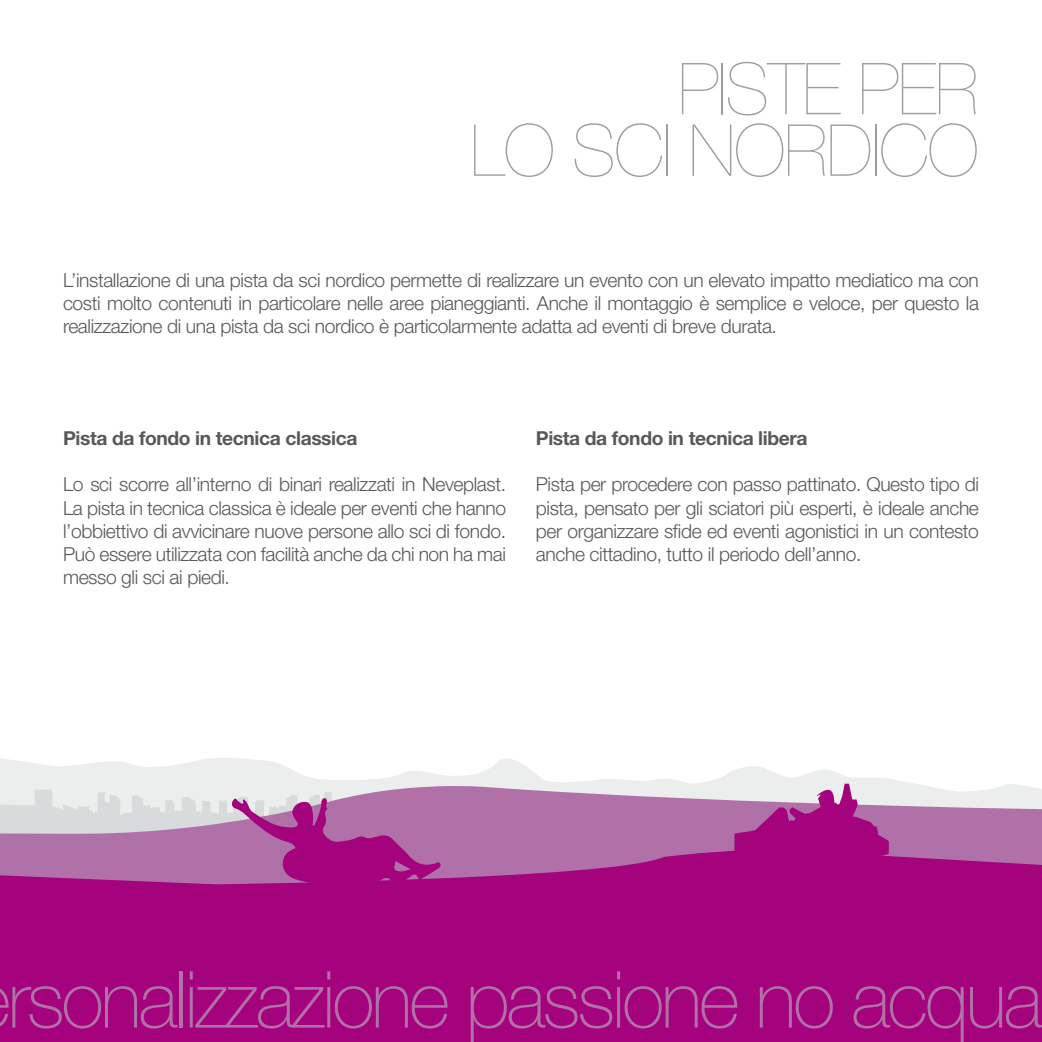
<style>
.page{position:relative;width:1042px;height:1042px;background:#fff}
.page>*{position:absolute;margin:0;border:0;box-sizing:border-box;transform-origin:0 0}
.t1{font:100 78.75px "Helvetica Neue LT Std";letter-spacing:-.04em;color:#b071a9}
.t2{font:200 71.75px/61.4px "Helvetica Neue LT Std";letter-spacing:-.02em;color:#9c9e9f;text-align:right}
.t3{font:300 19.25px/23.1px "Helvetica Neue LT Std";letter-spacing:-.02em;color:#58585a;text-align:justify}
.t4{font:700 19.25px "Helvetica Neue LT Std";letter-spacing:-.02em;color:#58585a}
</style>
<div class="page">
<svg style="left:0;top:758px;width:1023px;height:28px"></svg>
<svg style="left:441px;top:786px;width:601px;height:55px;background:#bd8cb8"></svg>
<svg style="left:0;top:841px;width:1042px;height:122px;background:#a60e81"></svg>
<div style="left:0;top:963px;width:1042px;height:79px;background:#a5027d"></div>
<svg style="left:734px;top:781px;width:155px;height:88px;background:#b6489c"></svg>
<svg style="left:0;top:782px;width:441px;height:120px;background:#bb6fac"></svg>
<h2 class="t2" style="left:470px;top:58px;width:510px">PISTE PER<br>LO SCI NORDICO</h2>
<p class="t3" style="left:63px;top:268px;width:917px">L’installazione di una pista da sci nordico permette di realizzare un evento con un elevato impatto mediatico ma con costi molto contenuti in particolare nelle aree pianeggianti. Anche il montaggio è semplice e veloce, per questo la realizzazione di una pista da sci nordico è particolarmente adatta ad eventi di breve durata.</p>
<p class="t4" style="left:63px;top:426px;width:296px">Pista da fondo in tecnica classica</p>
<p class="t3" style="left:63px;top:473px;width:445px">Lo sci scorre all’interno di binari realizzati in Neveplast.<br>La pista in tecnica classica è ideale per eventi che hanno l’obbiettivo di avvicinare nuove persone allo sci di fondo.<br>Può essere utilizzata con facilità anche da chi non ha mai messo gli sci ai piedi.</p>
<p class="t4" style="left:536px;top:426px;width:273px">Pista da fondo in tecnica libera</p>
<p class="t3" style="left:536px;top:473px;width:445px">Pista per procedere con passo pattinato. Questo tipo di pista, pensato per gli sciatori più esperti, è ideale anche per organizzare sfide ed eventi agonistici in un contesto anche cittadino, tutto il periodo dell’anno.</p>
<h1 class="t1" style="left:8px;top:954px;width:1036px">rsonalizzazione passione no acqua</h1>
</div>
